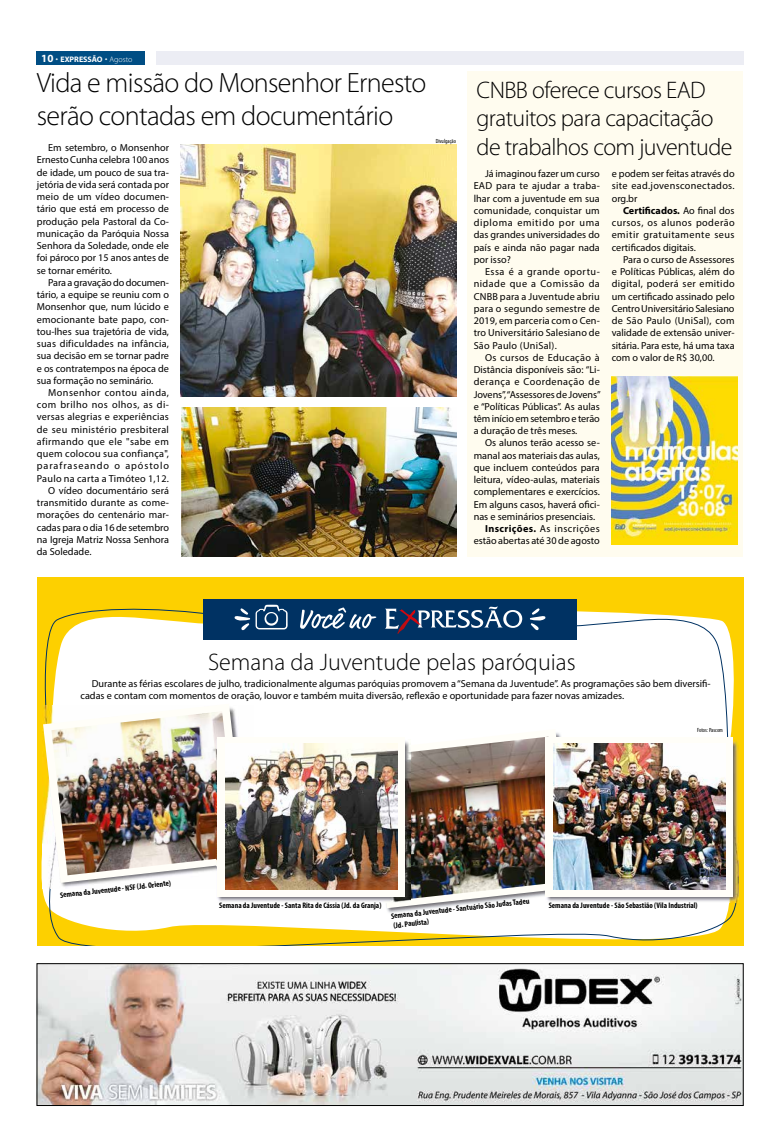
<style>
.page{position:relative;width:780px;height:1134px;background:#fff}
.page>*{position:absolute;margin:0;border:0;box-sizing:border-box;transform-origin:0 0}
.t1{font:300 28px/33.6px "Myriad Pro";letter-spacing:-.025em;color:#000}
.t2{font:300 24px/28.8px "Myriad Pro";letter-spacing:-.025em;color:#000}
.t3{font:300 24px "Myriad Pro";color:#000}
.t4{font:10.2px/12.2px "Myriad Pro";color:#000;text-align:justify}
.t5{font:10.2px "Myriad Pro";letter-spacing:.025em;color:#000}
.t6{font:10.2px "Myriad Pro";letter-spacing:.04em;color:#000}
.t7{font:10.2px "Myriad Pro";letter-spacing:.03em;color:#000}
.t8{font:10.2px "Myriad Pro";letter-spacing:.035em;color:#000}
.t9{font:10.2px "Myriad Pro";letter-spacing:.09em;color:#000}
.t10{font:700 condensed 8px/9.9px "Myriad Pro";color:#000}
.t11{font:700 8px "Myriad Pro";color:#fff}
.t12{font:condensed 6px "Myriad Pro";color:#000}
.s1{font-size:11px}
.s2{font-weight:300}
.s3{font-weight:700}
</style>
<div class="page">
<div style="left:36px;top:51px;width:109px;height:14px;background:#004e84"></div>
<div style="left:156px;top:51px;width:587px;height:14px;background:#ecedf4"></div>
<div style="left:467px;top:71px;width:276px;height:485px;background:#fffcef"></div>
<div style="left:37px;top:577px;width:706px;height:368px;background:#fdd000"></div>
<svg style="left:41px;top:602px;width:698px;height:343px"></svg>
<div style="left:203px;top:599px;width:373px;height:41px;background:#003263"></div>
<svg style="left:530px;top:608px;width:16px;height:22px"></svg>
<svg style="left:300px;top:607px;width:76px;height:22px"></svg>
<svg style="left:234px;top:605px;width:53px;height:25px"></svg>
<svg style="left:385px;top:606px;width:137px;height:28px"></svg>
<img style="left:43px;top:705px;width:210px;height:184px">
<svg style="left:43px;top:704px;width:203px;height:179px;background:#f7f1d8"></svg>
<img style="left:51px;top:711px;width:187px;height:164px">
<img style="left:369px;top:731px;width:210px;height:183px">
<svg style="left:369px;top:729px;width:204px;height:179px;background:#f5f5f4"></svg>
<img style="left:404px;top:737px;width:142px;height:164px">
<img style="left:545px;top:739px;width:193px;height:163px">
<div style="left:546px;top:737px;width:187px;height:159px;background:#fffef8"></div>
<img style="left:553px;top:744px;width:172px;height:146px">
<img style="left:217px;top:739px;width:193px;height:163px">
<div style="left:218px;top:737px;width:186px;height:159px;background:#fffef8"></div>
<img style="left:225px;top:744px;width:172px;height:146px">
<img style="left:39px;top:965px;width:702px;height:138px">
<div style="left:37px;top:963px;width:706px;height:142px;border:1px solid #000"></div>
<img style="left:611px;top:376px;width:126px;height:168px">
<img style="left:180px;top:144px;width:276px;height:252px">
<img style="left:181px;top:407px;width:275px;height:149px">
<p class="t11" style="left:41px;top:54px;width:93px"><span class="s1">10</span> EXPRESSÃO <span class="s2">Agosto</span></p>
<h1 class="t1" style="left:37px;top:65px;width:391px">Vida e missão do Monsenhor Ernesto serão contadas em documentário</h1>
<p class="t4" style="left:37px;top:141px;width:134px;text-indent:11px">Em setembro, o Monsenhor Ernesto Cunha celebra 100 anos de idade, um pouco de sua tra&shy;jetória de vida será contada por meio de um vídeo documen&shy;tário que está em processo de produção pela Pastoral da Co&shy;municação da Paróquia Nossa Senhora da Soledade, onde ele foi pároco por 15 anos antes de se tornar emérito.</p>
<p class="t4" style="left:37px;top:276px;width:134px;text-indent:11px">Para a gravação do documen&shy;tário, a equipe se reuniu com o Monsenhor que, num lúcido e emocionante bate papo, con&shy;tou-lhes sua trajetória de vida, suas dificuldades na infância, sua decisão em se tornar padre e os contratempos na época de sua formação no seminário.</p>
<p class="t6" style="left:48px;top:386px;width:122px">Monsenhor contou ainda,</p>
<p class="t6" style="left:37px;top:398px;width:134px">com brilho nos olhos, as di-</p>
<p class="t5" style="left:37px;top:411px;width:134px">versas alegrias e experiências</p>
<p class="t7" style="left:37px;top:423px;width:134px">de seu ministério presbiteral</p>
<p class="t8" style="left:37px;top:435px;width:134px">afirmando que ele "sabe em</p>
<p class="t5" style="left:37px;top:447px;width:134px">quem colocou sua confiança",</p>
<p class="t9" style="left:37px;top:460px;width:134px">parafraseando o apóstolo</p>
<p class="t5" style="left:37px;top:472px;width:134px">Paulo na carta a Timóteo 1,12.</p>
<p class="t4" style="left:48px;top:484px;width:122px">O vídeo documentário será</p>
<p class="t4" style="left:37px;top:496px;width:134px">transmitido durante as come-</p>
<p class="t4" style="left:37px;top:509px;width:134px">morações do centenário mar-</p>
<p class="t4" style="left:37px;top:521px;width:134px">cadas para o dia 16 de setembro</p>
<p class="t4" style="left:37px;top:533px;width:134px">na Igreja Matriz Nossa Senhora</p>
<p class="t4" style="left:37px;top:545px;width:56px">da Soledade.</p>
<p class="t12" style="left:436px;top:138px;width:22px">Divulgação</p>
<h2 class="t2" style="left:476px;top:75px;width:257px">CNBB oferece cursos EAD gratuitos para capacitação de trabalhos com juventude</h2>
<p class="t4" style="left:473px;top:167px;width:128px;text-indent:11px">Já imaginou fazer um curso EAD para te ajudar a traba&shy;lhar com a juventude em sua comunidade, conquistar um diploma emitido por uma das grandes universidades do país e ainda não pagar nada por isso?</p>
<p class="t4" style="left:473px;top:265px;width:128px;text-indent:11px">Essa é a grande oportu&shy;nidade que a Comissão da CNBB para a Juventude abriu para o segundo semestre de 2019, em parceria com o Cen&shy;tro Universitário Salesiano de São Paulo (UniSal).</p>
<p class="t4" style="left:473px;top:351px;width:128px;text-indent:11px">Os cursos de Educação à Distância disponíveis são: “Li&shy;derança e Coordenação de Jovens”, “Assessores de Jovens” e “Políticas Públicas”. As aulas têm início em setembro e terão a duração de três meses.</p>
<p class="t4" style="left:485px;top:437px;width:116px">Os alunos terão acesso se-</p>
<p class="t4" style="left:473px;top:449px;width:128px">manal aos materiais das aulas,</p>
<p class="t4" style="left:473px;top:461px;width:128px">que incluem conteúdos para</p>
<p class="t4" style="left:473px;top:473px;width:128px">leitura, vídeo-aulas, materiais</p>
<p class="t4" style="left:473px;top:486px;width:128px">complementares e exercícios.</p>
<p class="t4" style="left:473px;top:498px;width:128px">Em alguns casos, haverá ofici-</p>
<p class="t4" style="left:473px;top:510px;width:123px">nas e seminários presenciais.</p>
<p class="t6" style="left:485px;top:522px;width:116px"><span class="s3">Inscrições.</span> As inscrições</p>
<p class="t4" style="left:473px;top:535px;width:128px">estão abertas até 30 de agosto</p>
<p class="t4" style="left:611px;top:167px;width:124px">e podem ser feitas através do site ead.jovensconectados. org.br</p>
<p class="t4" style="left:611px;top:204px;width:124px;text-indent:11px"><span class="s3">Certificados.</span> Ao final dos cursos, os alunos poderão emitir gratuitamente seus certificados digitais.</p>
<p class="t4" style="left:611px;top:253px;width:124px;text-indent:11px">Para o curso de Assessores e Políticas Públicas, além do digital, poderá ser emitido um certificado assinado pelo Centro Universitário Salesiano de São Paulo (UniSal), com validade de extensão univer&shy;sitária. Para este, há uma taxa com o valor de R$ 30,00.</p>
<h2 class="t3" style="left:208px;top:647px;width:369px">Semana da Juventude pelas paróquias</h2>
<p class="t4" style="left:80px;top:677px;width:632px;text-indent:11px">Durante as férias escolares de julho, tradicionalmente algumas paróquias promovem a “Semana da Juventude”. As programações são bem diversifi&shy;cadas e contam com momentos de oração, louvor e também muita diversão, reflexão e oportunidade para fazer novas amizades.</p>
<p class="t12" style="left:697px;top:726px;width:27px">Fotos: Pascom</p>
<p class="t10" style="left:59px;top:890px;width:113px;rotate:-6deg">Semana da Juventude - NSF (Jd. Oriente)</p>
<p class="t10" style="left:219px;top:900px;width:164px">Semana da Juventude - Santa Rita de Cássia (Jd. da Granja)</p>
<p class="t10" style="left:390px;top:910px;width:141px;rotate:-6deg">Semana da Juventude - Santuário São Judas Tadeu (Jd. Paulista)</p>
<p class="t10" style="left:548px;top:900px;width:150px">Semana da Juventude - São Sebastião (Vila Industrial)</p>
</div>
